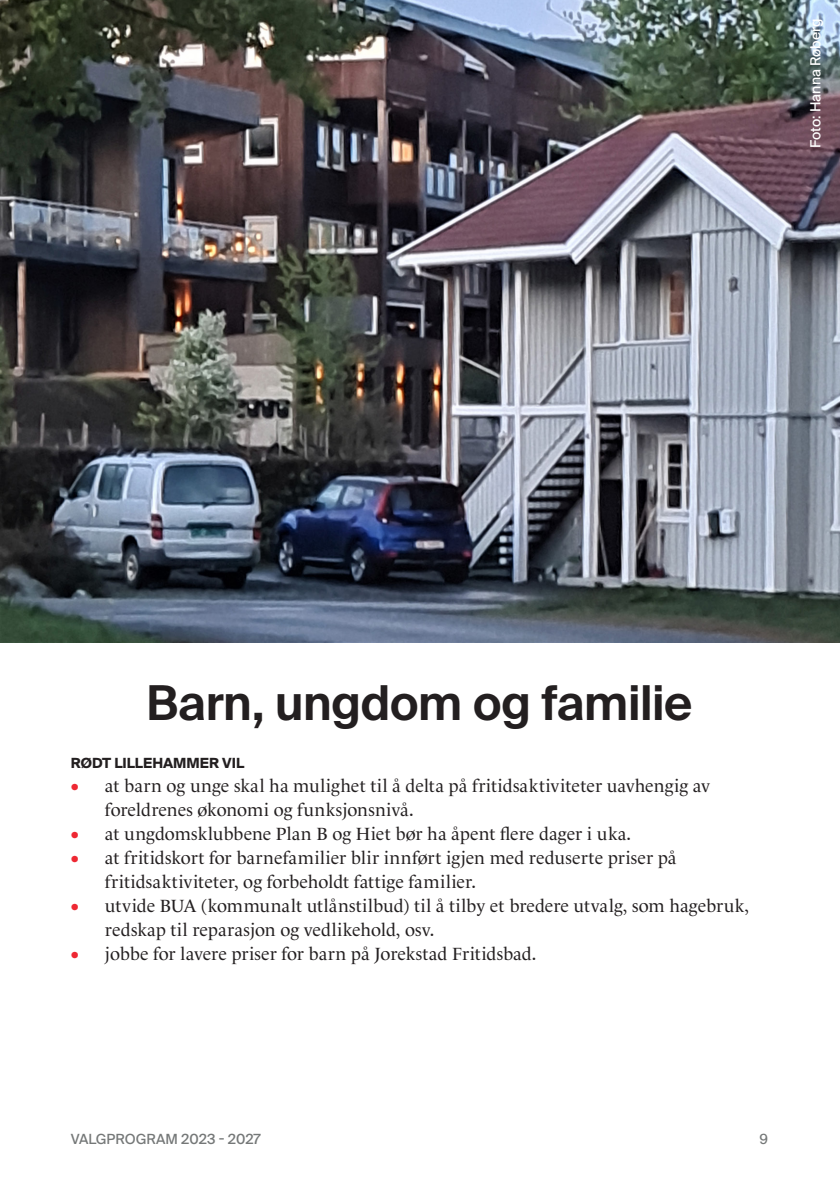
<style>
.page{position:relative;width:840px;height:1191px;background:#fff}
.page>*{position:absolute;margin:0;border:0;box-sizing:border-box;transform-origin:0 0}
.Overskrift__svart{font:600 48px "Suisse Intl";letter-spacing:-.01em;color:#231f20}
.t1{font:18px/24px "Le Monde Livre Std";color:#231f20}
.t2{font:14px "Suisse Intl";color:#757878}
.Rødt_vil{font:700 14px "Suisse Intl";color:#231f20}
.t3{font:14px "Suisse Intl";color:#fff}
.s1{font-family:"Suisse Intl";color:#ee2833}
</style>
<div class="page">
<img style="left:0;top:0;width:839px;height:642px">
<p class="t3" style="left:806px;top:148px;width:131px;rotate:-90deg">Foto: Hanna Røberg</p>
<p class="Overskrift__svart" style="left:146px;top:675px;width:547px">Barn, ungdom og familie</p>
<p class="Rødt_vil" style="left:71px;top:755px;width:175px">RØDT LILLEHAMMER VIL</p>
<p class="t1" style="left:105px;top:774px;width:606px;text-indent:-34px"><span class="s1">•</span> at barn og unge skal ha mulighet til å delta på fritidsaktiviteter uavhengig av foreldrenes økonomi og funksjonsnivå.</p>
<p class="t1" style="left:71px;top:822px;width:561px"><span class="s1">•</span> at ungdomsklubbene Plan B og Hiet bør ha åpent flere dager i uka.</p>
<p class="t1" style="left:105px;top:846px;width:572px;text-indent:-34px"><span class="s1">•</span> at fritidskort for barnefamilier blir innført igjen med reduserte priser på fritidsaktiviteter, og forbeholdt fattige familier.</p>
<p class="t1" style="left:105px;top:894px;width:645px;text-indent:-34px"><span class="s1">•</span> utvide BUA (kommunalt utlånstilbud) til å tilby et bredere utvalg, som hagebruk, redskap til reparasjon og vedlikehold, osv.</p>
<p class="t1" style="left:71px;top:942px;width:466px"><span class="s1">•</span> jobbe for lavere priser for barn på Jorekstad Fritidsbad.</p>
<p class="t2" style="left:71px;top:1130px;width:191px">VALGPROGRAM 2023 - 2027</p>
<p class="t2" style="left:759px;top:1130px;width:10px">9</p>
</div>
